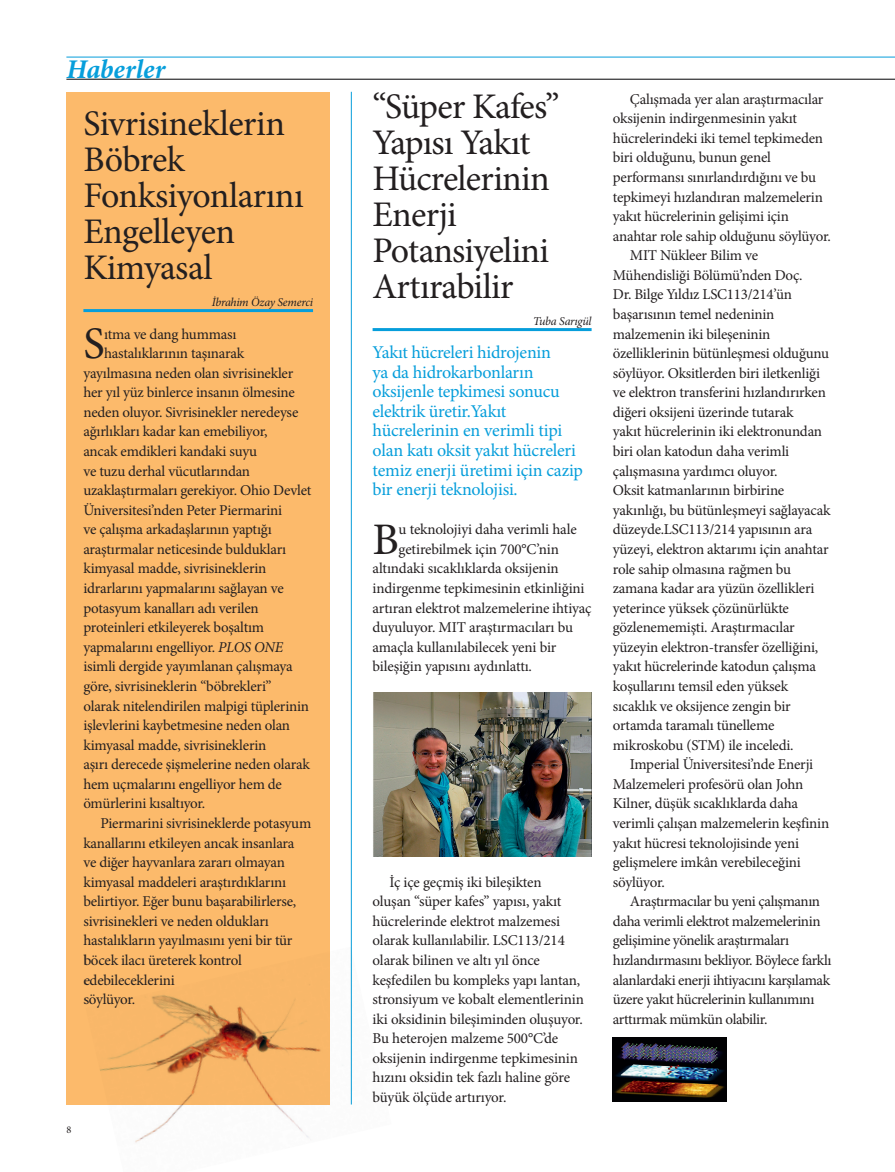
<style>
.page{position:relative;width:895px;height:1172px;background:#fff}
.page>*{position:absolute;margin:0;border:0;box-sizing:border-box;transform-origin:0 0}
.t1{font:45.15px "Minion Pro";color:#231f20}
.t2{font:36px/36px "Minion Pro";letter-spacing:-.02em;color:#231f20}
.t3{font:italic 700 27px "Minion Pro";color:#069edb}
.t4{font:18px/19.5px "Minion Pro";letter-spacing:-.015em;color:#069edb}
.t5{font:15px/19.5px "Minion Pro";letter-spacing:-.015em;color:#231f20}
.t6{font:italic 12px "Minion Pro";letter-spacing:-.025em;color:#231f20}
.t7{font:10.35px "Minion Pro";color:#231f20}
.s1{font-style:italic}
</style>
<div class="page">
<hr style="left:66px;top:79px;width:829px;height:1px;background:#000103">
<hr style="left:66px;top:57px;width:829px;height:1px;background:#069edb">
<hr style="left:351px;top:92px;width:1px;height:1012px;background:#069edb">
<div style="left:66px;top:92px;width:264px;height:1012px;background:#fcba6b"></div>
<hr style="left:83px;top:309px;width:230px;height:3px;background:#069edb">
<hr style="left:373px;top:328px;width:219px;height:3px;background:#069edb">
<img style="left:613px;top:1037px;width:113px;height:63px">
<img style="left:373px;top:692px;width:219px;height:164px">
<img style="left:85px;top:946px;width:267px;height:197px">
<h3 class="t3" style="left:66px;top:50px;width:100px">Haberler</h3>
<h2 class="t2" style="left:83px;top:106px;width:222px">Sivrisineklerin<br>Böbrek<br>Fonksiyonlarını<br>Engelleyen<br>Kimyasal</h2>
<p class="t6" style="left:212px;top:294px;width:103px">İbrahim Özay Semerci</p>
<h1 class="t1" style="left:83px;top:313px;width:23px">S</h1>
<p class="t5" style="left:104px;top:324px;width:134px">ıtma ve dang humması</p>
<p class="t5" style="left:104px;top:343px;width:142px">hastalıklarının taşınarak</p>
<p class="t5" style="left:83px;top:363px;width:211px">yayılmasına neden olan sivrisinekler</p>
<p class="t5" style="left:83px;top:383px;width:213px">her yıl yüz binlerce insanın ölmesine</p>
<p class="t5" style="left:83px;top:402px;width:216px">neden oluyor. Sivrisinekler neredeyse</p>
<p class="t5" style="left:83px;top:422px;width:186px">ağırlıkları kadar kan emebiliyor,</p>
<p class="t5" style="left:83px;top:441px;width:175px">ancak emdikleri kandaki suyu</p>
<p class="t5" style="left:83px;top:461px;width:168px">ve tuzu derhal vücutlarından</p>
<p class="t5" style="left:83px;top:480px;width:230px">uzaklaştırmaları gerekiyor. Ohio Devlet</p>
<p class="t5" style="left:83px;top:500px;width:200px">Üniversitesi’nden Peter Piermarini</p>
<p class="t5" style="left:83px;top:519px;width:190px">ve çalışma arkadaşlarının yaptığı</p>
<p class="t5" style="left:83px;top:539px;width:204px">araştırmalar neticesinde buldukları</p>
<p class="t5" style="left:83px;top:559px;width:185px">kimyasal madde, sivrisineklerin</p>
<p class="t5" style="left:83px;top:578px;width:202px">idrarlarını yapmalarını sağlayan ve</p>
<p class="t5" style="left:83px;top:598px;width:177px">potasyum kanalları adı verilen</p>
<p class="t5" style="left:83px;top:617px;width:182px">proteinleri etkileyerek boşaltım</p>
<p class="t5" style="left:83px;top:637px;width:201px">yapmalarını engelliyor. <span class="s1">PLOS ONE</span></p>
<p class="t5" style="left:83px;top:656px;width:211px">isimli dergide yayımlanan çalışmaya</p>
<p class="t5" style="left:83px;top:676px;width:189px">göre, sivrisineklerin “böbrekleri”</p>
<p class="t5" style="left:83px;top:696px;width:227px">olarak nitelendirilen malpigi tüplerinin</p>
<p class="t5" style="left:83px;top:715px;width:208px">işlevlerini kaybetmesine neden olan</p>
<p class="t5" style="left:83px;top:735px;width:185px">kimyasal madde, sivrisineklerin</p>
<p class="t5" style="left:83px;top:754px;width:228px">aşırı derecede şişmelerine neden olarak</p>
<p class="t5" style="left:83px;top:774px;width:200px">hem uçmalarını engelliyor hem de</p>
<p class="t5" style="left:83px;top:793px;width:123px">ömürlerini kısaltıyor.</p>
<p class="t5" style="left:100px;top:813px;width:212px">Piermarini sivrisineklerde potasyum</p>
<p class="t5" style="left:83px;top:832px;width:213px">kanallarını etkileyen ancak insanlara</p>
<p class="t5" style="left:83px;top:852px;width:203px">ve diğer hayvanlara zararı olmayan</p>
<p class="t5" style="left:83px;top:872px;width:204px">kimyasal maddeleri araştırdıklarını</p>
<p class="t5" style="left:83px;top:891px;width:214px">belirtiyor. Eğer bunu başarabilirlerse,</p>
<p class="t5" style="left:83px;top:911px;width:187px">sivrisinekleri ve neden oldukları</p>
<p class="t5" style="left:83px;top:930px;width:211px">hastalıkların yayılmasını yeni bir tür</p>
<p class="t5" style="left:83px;top:950px;width:160px">böcek ilacı üreterek kontrol</p>
<p class="t5" style="left:83px;top:969px;width:93px">edebileceklerini</p>
<p class="t5" style="left:83px;top:989px;width:53px">söylüyor.</p>
<p class="t7" style="left:66px;top:1122px;width:6px">8</p>
<h2 class="t2" style="left:373px;top:89px;width:189px">“Süper Kafes”<br>Yapısı Yakıt<br>Hücrelerinin<br>Enerji<br>Potansiyelini<br>Artırabilir</h2>
<p class="t6" style="left:533px;top:313px;width:60px">Tuba Sarıgül</p>
<p class="t4" style="left:373px;top:342px;width:212px">Yakıt hücreleri hidrojenin<br>ya da hidrokarbonların oksijenle tepkimesi sonucu elektrik üretir.Yakıt hücrelerinin en verimli tipi olan katı oksit yakıt hücreleri temiz enerji üretimi için cazip bir enerji teknolojisi.</p>
<h1 class="t1" style="left:373px;top:509px;width:28px">B</h1>
<p class="t5" style="left:399px;top:519px;width:180px">u teknolojiyi daha verimli hale</p>
<p class="t5" style="left:399px;top:539px;width:162px">getirebilmek için 700°C’nin</p>
<p class="t5" style="left:373px;top:559px;width:188px">altındaki sıcaklıklarda oksijenin</p>
<p class="t5" style="left:373px;top:578px;width:214px">indirgenme tepkimesinin etkinliğini</p>
<p class="t5" style="left:373px;top:598px;width:220px">artıran elektrot malzemelerine ihtiyaç</p>
<p class="t5" style="left:373px;top:617px;width:202px">duyuluyor. MIT araştırmacıları bu</p>
<p class="t5" style="left:373px;top:637px;width:185px">amaçla kullanılabilecek yeni bir</p>
<p class="t5" style="left:373px;top:656px;width:161px">bileşiğin yapısını aydınlattı.</p>
<p class="t5" style="left:373px;top:872px;width:213px;text-indent:17px">İç içe geçmiş iki bileşikten oluşan “süper kafes” yapısı, yakıt hücrelerinde elektrot malzemesi olarak kullanılabilir. LSC113/214 olarak bilinen ve altı yıl önce keşfedilen bu kompleks yapı lantan, stronsiyum ve kobalt elementlerinin iki oksidinin bileşiminden oluşuyor.<br>Bu heterojen malzeme 500°C’de oksijenin indirgenme tepkimesinin hızını oksidin tek fazlı haline göre büyük ölçüde artırıyor.</p>
<p class="t5" style="left:630px;top:89px;width:195px">Çalışmada yer alan araştırmacılar</p>
<p class="t5" style="left:613px;top:109px;width:186px">oksijenin indirgenmesinin yakıt</p>
<p class="t5" style="left:613px;top:128px;width:212px">hücrelerindeki iki temel tepkimeden</p>
<p class="t5" style="left:613px;top:148px;width:160px">biri olduğunu, bunun genel</p>
<p class="t5" style="left:613px;top:167px;width:205px">performansı sınırlandırdığını ve bu</p>
<p class="t5" style="left:613px;top:187px;width:212px">tepkimeyi hızlandıran malzemelerin</p>
<p class="t5" style="left:613px;top:207px;width:178px">yakıt hücrelerinin gelişimi için</p>
<p class="t5" style="left:613px;top:226px;width:219px">anahtar role sahip olduğunu söylüyor.</p>
<p class="t5" style="left:630px;top:246px;width:130px">MIT Nükleer Bilim ve</p>
<p class="t5" style="left:613px;top:265px;width:191px">Mühendisliği Bölümü’nden Doç.</p>
<p class="t5" style="left:613px;top:285px;width:181px">Dr. Bilge Yıldız LSC113/214’ün</p>
<p class="t5" style="left:613px;top:304px;width:163px">başarısının temel nedeninin</p>
<p class="t5" style="left:613px;top:324px;width:159px">malzemenin iki bileşeninin</p>
<p class="t5" style="left:613px;top:343px;width:218px">özelliklerinin bütünleşmesi olduğunu</p>
<p class="t5" style="left:613px;top:363px;width:209px">söylüyor. Oksitlerden biri iletkenliği</p>
<p class="t5" style="left:613px;top:383px;width:215px">ve elektron transferini hızlandırırken</p>
<p class="t5" style="left:613px;top:402px;width:182px">diğeri oksijeni üzerinde tutarak</p>
<p class="t5" style="left:613px;top:422px;width:211px">yakıt hücrelerinin iki elektronundan</p>
<p class="t5" style="left:613px;top:441px;width:178px">biri olan katodun daha verimli</p>
<p class="t5" style="left:613px;top:461px;width:166px">çalışmasına yardımcı oluyor.</p>
<p class="t5" style="left:613px;top:480px;width:173px">Oksit katmanlarının birbirine</p>
<p class="t5" style="left:613px;top:500px;width:219px">yakınlığı, bu bütünleşmeyi sağlayacak</p>
<p class="t5" style="left:613px;top:519px;width:201px">düzeyde.LSC113/214 yapısının ara</p>
<p class="t5" style="left:613px;top:539px;width:217px">yüzeyi, elektron aktarımı için anahtar</p>
<p class="t5" style="left:613px;top:559px;width:180px">role sahip olmasına rağmen bu</p>
<p class="t5" style="left:613px;top:578px;width:203px">zamana kadar ara yüzün özellikleri</p>
<p class="t5" style="left:613px;top:598px;width:178px">yeterince yüksek çözünürlükte</p>
<p class="t5" style="left:613px;top:617px;width:183px">gözlenememişti. Araştırmacılar</p>
<p class="t5" style="left:613px;top:637px;width:207px">yüzeyin elektron-transfer özelliğini,</p>
<p class="t5" style="left:613px;top:656px;width:205px">yakıt hücrelerinde katodun çalışma</p>
<p class="t5" style="left:613px;top:676px;width:177px">koşullarını temsil eden yüksek</p>
<p class="t5" style="left:613px;top:696px;width:179px">sıcaklık ve oksijence zengin bir</p>
<p class="t5" style="left:613px;top:715px;width:163px">ortamda taramalı tünelleme</p>
<p class="t5" style="left:613px;top:735px;width:182px">mikroskobu (STM) ile inceledi.</p>
<p class="t5" style="left:630px;top:754px;width:185px">Imperial Üniversitesi’nde Enerji</p>
<p class="t5" style="left:613px;top:774px;width:192px">Malzemeleri profesörü olan John</p>
<p class="t5" style="left:613px;top:793px;width:187px">Kilner, düşük sıcaklıklarda daha</p>
<p class="t5" style="left:613px;top:813px;width:218px">verimli çalışan malzemelerin keşfinin</p>
<p class="t5" style="left:613px;top:832px;width:188px">yakıt hücresi teknolojisinde yeni</p>
<p class="t5" style="left:613px;top:852px;width:189px">gelişmelere imkân verebileceğini</p>
<p class="t5" style="left:613px;top:872px;width:53px">söylüyor.</p>
<p class="t5" style="left:630px;top:891px;width:192px">Araştırmacılar bu yeni çalışmanın</p>
<p class="t5" style="left:613px;top:911px;width:209px">daha verimli elektrot malzemelerinin</p>
<p class="t5" style="left:613px;top:930px;width:178px">gelişimine yönelik araştırmaları</p>
<p class="t5" style="left:613px;top:950px;width:220px">hızlandırmasını bekliyor. Böylece farklı</p>
<p class="t5" style="left:613px;top:969px;width:219px">alanlardaki enerji ihtiyacını karşılamak</p>
<p class="t5" style="left:613px;top:989px;width:203px">üzere yakıt hücrelerinin kullanımını</p>
<p class="t5" style="left:613px;top:1008px;width:156px">arttırmak mümkün olabilir.</p>
</div>
